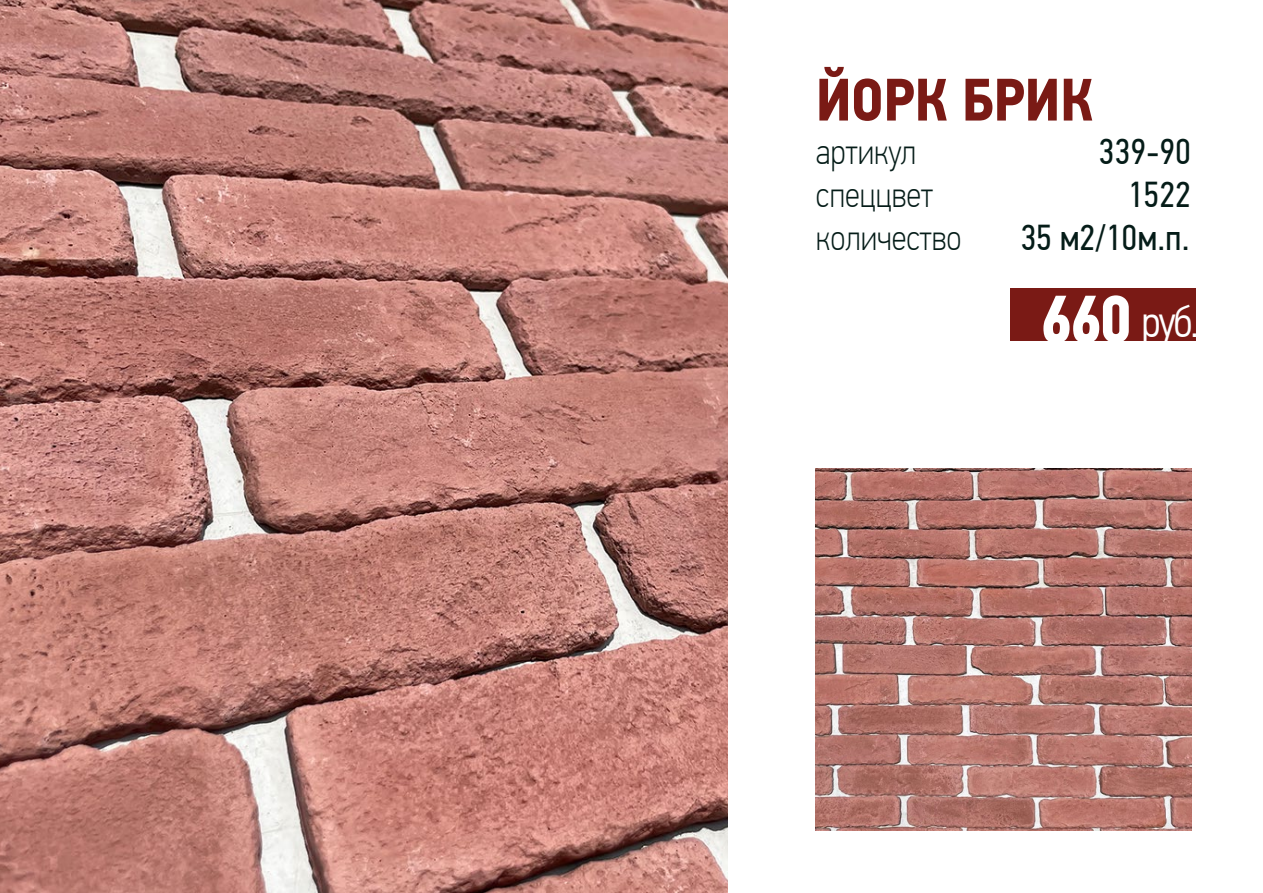
<style>
.page{position:relative;width:1263px;height:893px;background:#fff}
.page>*{position:absolute;margin:0;border:0;box-sizing:border-box;transform-origin:0 0}
.t1{font:700 60px "PF Din Text Cond Pro";color:#7a1a15}
.t2{font:300 45px "PF Din Text Cond Pro";color:#fff}
.t3{font:100 36px "PF Din Text Cond Pro";color:#051c18}
.t4{font:36px "PF Din Text Cond Pro";color:#051c18}
.s1{font-weight:700;font-size:67.5px}
</style>
<div class="page">
<img style="left:816px;top:468px;width:375px;height:362px">
<img style="left:0;top:0;width:727px;height:893px">
<div style="left:1010px;top:288px;width:186px;height:53px;background:#7a1a15"></div>
<h1 class="t1" style="left:816px;top:63px;width:279px">ЙОРК БРИК</h1>
<p class="t3" style="left:816px;top:131px;width:102px">артикул</p>
<p class="t4" style="left:1099px;top:130px;width:94px">339-90</p>
<p class="t3" style="left:816px;top:174px;width:119px">спеццвет</p>
<p class="t4" style="left:1128px;top:173px;width:65px">1522</p>
<p class="t3" style="left:816px;top:217px;width:147px">количество</p>
<p class="t4" style="left:1020px;top:216px;width:171px">35 м2/10м.п.</p>
<p class="t2" style="left:1039px;top:296px;width:161px"><span class="s1">660</span> руб.</p>
</div>
